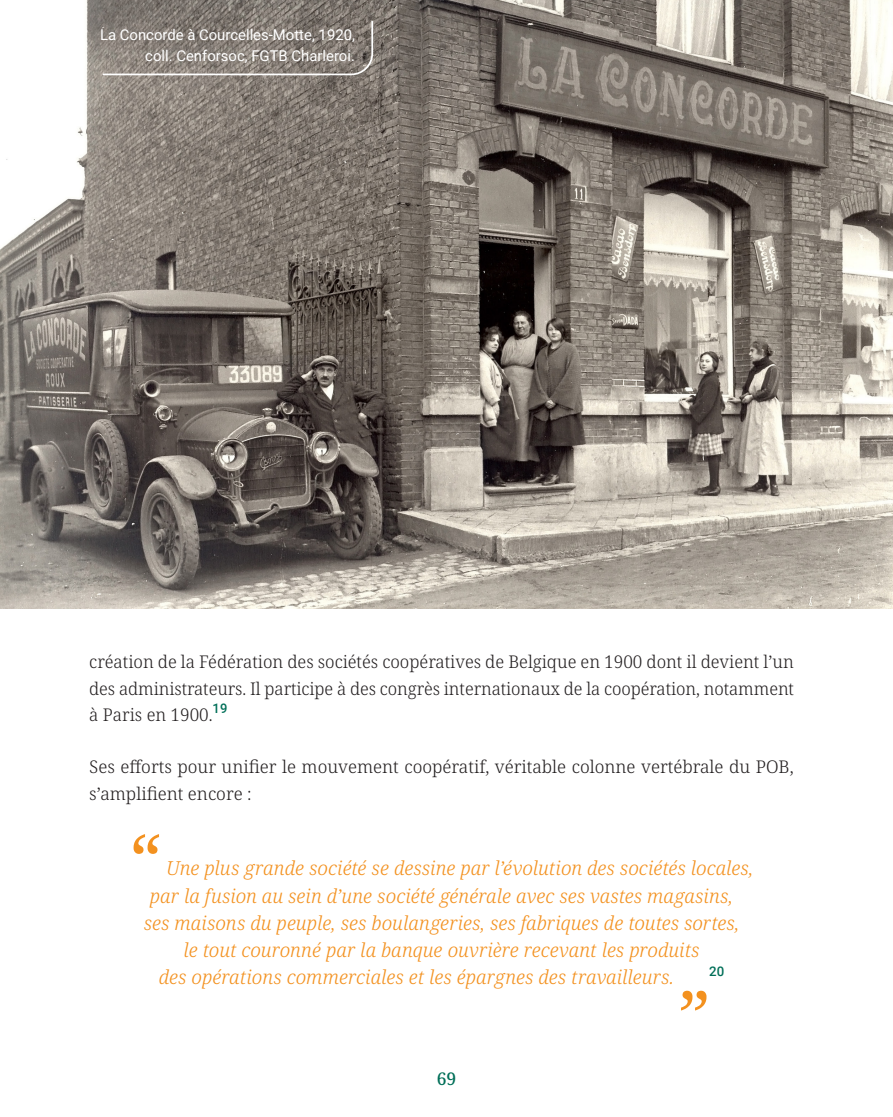
<style>
.page{position:relative;width:893px;height:1117px;background:#fff}
.page>*{position:absolute;margin:0;border:0;box-sizing:border-box;transform-origin:0 0}
._5__CITATIONS_-_Carnet_Carhop{font:70px "Noto Serif";color:#f3911f}
._5__CITATIONS_-_Carnet_Carhop-2{font:italic 300 19.25px "Noto Serif";color:#f3911f}
._4__TEXTE_COURANT_-_Carnet_Carhop{font:300 17.5px/26.2px "Noto Serif";color:#231f20;text-align:justify}
.t1{font:500 17.5px "Noto Serif";color:#016f58}
._6__LEGENDE_IMAGE_-_Carnet_Carhop{font:14.88px/21px "Roboto";color:#fff;text-align:right}
._5__CITATIONS_-_Carnet_Carhop-3{font:500 13.3px "Roboto";color:#016f58}
</style>
<div class="page">
<img style="left:0;top:0;width:893px;height:608px">
<svg style="left:101px;top:19px;width:273px;height:57px;background:#8a827b"></svg>
<p class="_6__LEGENDE_IMAGE_-_Carnet_Carhop" style="left:100px;top:23px;width:256px">La Concorde à Courcelles-Motte, 1920, coll. Cenforsoc, FGTB Charleroi.</p>
<p class="_4__TEXTE_COURANT_-_Carnet_Carhop" style="left:89px;top:649px;width:706px">création de la Fédération des sociétés coopératives de Belgique en 1900 dont il devient l’un des administrateurs. Il participe à des congrès internationaux de la coopération, notamment à Paris en 1900.<sup>19</sup></p>
<p class="_4__TEXTE_COURANT_-_Carnet_Carhop" style="left:89px;top:754px;width:706px">Ses efforts pour unifier le mouvement coopératif, véritable colonne vertébrale du POB, s’amplifient encore :</p>
<p class="_5__CITATIONS_-_Carnet_Carhop" style="left:130px;top:810px;width:33px">“</p>
<p class="_5__CITATIONS_-_Carnet_Carhop-2" style="left:166px;top:855px;width:589px">Une plus grande société se dessine par l’évolution des sociétés locales,</p>
<p class="_5__CITATIONS_-_Carnet_Carhop-2" style="left:150px;top:882px;width:585px">par la fusion au sein d’une société générale avec ses vastes magasins,</p>
<p class="_5__CITATIONS_-_Carnet_Carhop-2" style="left:144px;top:909px;width:597px">ses maisons du peuple, ses boulangeries, ses fabriques de toutes sortes,</p>
<p class="_5__CITATIONS_-_Carnet_Carhop-2" style="left:184px;top:936px;width:517px">le tout couronné par la banque ouvrière recevant les produits</p>
<p class="_5__CITATIONS_-_Carnet_Carhop-2" style="left:159px;top:963px;width:517px">des opérations commerciales et les épargnes des travailleurs.</p>
<p class="_5__CITATIONS_-_Carnet_Carhop" style="left:679px;top:926px;width:33px">„</p>
<p class="_5__CITATIONS_-_Carnet_Carhop-3" style="left:709px;top:962px;width:17px">20</p>
<p class="t1" style="left:437px;top:1065px;width:21px">69</p>
</div>
